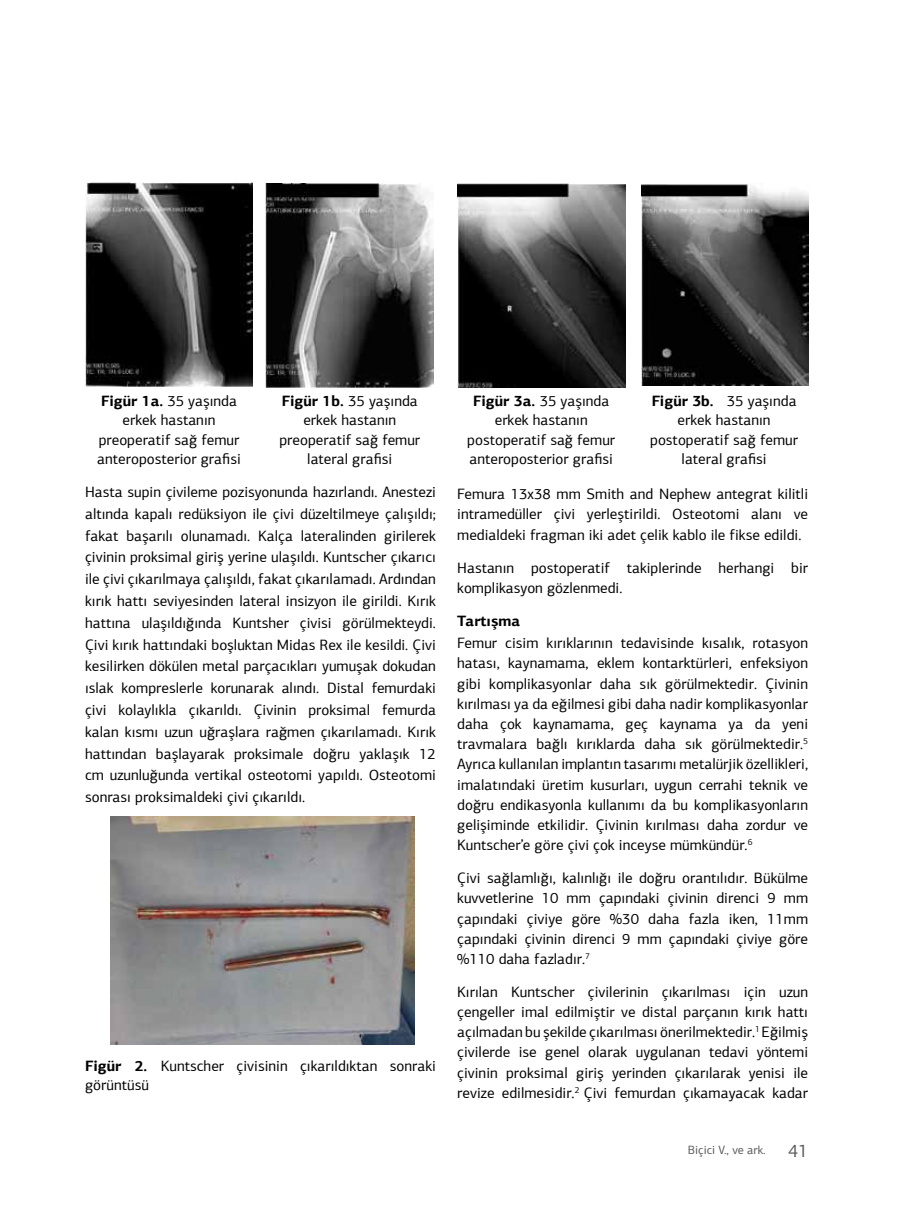
<style>
.page{position:relative;width:906px;height:1217px;background:#fff}
.page>*{position:absolute;margin:0;border:0;box-sizing:border-box;transform-origin:0 0}
.t1{font:15px/21.8px "PF Agora Sans Pro";color:#000;text-align:justify}
.t2{font:700 15px "PF Agora Sans Pro";color:#000}
.t3{font:12px "PF Agora Sans Pro";color:#58595b}
.s1{font-weight:700}
.s2{font-size:18px}
</style>
<div class="page">
<img style="left:85px;top:183px;width:168px;height:204px">
<img style="left:266px;top:184px;width:167px;height:203px">
<img style="left:110px;top:816px;width:305px;height:228px">
<img style="left:457px;top:184px;width:168px;height:203px">
<img style="left:642px;top:184px;width:166px;height:201px">
<p class="t1" style="left:279px;top:390px;width:142px;line-height:19.5px;text-align:center"><span class="s1">Figür 1b.</span> 35 yaşında erkek hastanın preoperatif sağ femur lateral grafisi</p>
<p class="t1" style="left:97px;top:390px;width:145px;line-height:19.5px;text-align:center"><span class="s1">Figür 1a.</span> 35 yaşında erkek hastanın preoperatif sağ femur anteroposterior grafisi</p>
<p class="t1" style="left:467px;top:390px;width:149px;line-height:19.5px;text-align:center"><span class="s1">Figür 3a.</span> 35 yaşında erkek hastanın postoperatif sağ femur anteroposterior grafisi</p>
<p class="t1" style="left:650px;top:390px;width:149px;line-height:19.5px;text-align:center"><span class="s1">Figür 3b.</span> 35 yaşında erkek hastanın postoperatif sağ femur lateral grafisi</p>
<p class="t1" style="left:85px;top:481px;width:352px">Hasta supin çivileme pozisyonunda hazırlandı. Anestezi altında kapalı redüksiyon ile çivi düzeltilmeye çalışıldı; fakat başarılı olunamadı. Kalça lateralinden girilerek çivinin proksimal giriş yerine ulaşıldı. Kuntscher çıkarıcı ile çivi çıkarılmaya çalışıldı, fakat çıkarılamadı. Ardından kırık hattı seviyesinden lateral insizyon ile girildi. Kırık hattına ulaşıldığında Kuntsher çivisi görülmekteydi.<br>Çivi kırık hattındaki boşluktan Midas Rex ile kesildi. Çivi kesilirken dökülen metal parçacıkları yumuşak dokudan ıslak kompreslerle korunarak alındı. Distal femurdaki çivi kolaylıkla çıkarıldı. Çivinin proksimal femurda kalan kısmı uzun uğraşlara rağmen çıkarılamadı. Kırık hattından başlayarak proksimale doğru yaklaşık 12 cm uzunluğunda vertikal osteotomi yapıldı. Osteotomi sonrası proksimaldeki çivi çıkarıldı.</p>
<p class="t1" style="left:457px;top:484px;width:352px;line-height:20.2px">Femura 13x38 mm Smith and Nephew antegrat kilitli intramedüller çivi yerleştirildi. Osteotomi alanı ve medialdeki fragman iki adet çelik kablo ile fikse edildi.</p>
<p class="t1" style="left:457px;top:557px;width:352px;line-height:20.2px">Hastanın postoperatif takiplerinde herhangi bir komplikasyon gözlenmedi.</p>
<p class="t2" style="left:457px;top:611px;width:64px">Tartışma</p>
<p class="t1" style="left:457px;top:633px;width:352px;line-height:20.1px">Femur cisim kırıklarının tedavisinde kısalık, rotasyon hatası, kaynamama, eklem kontarktürleri, enfeksiyon gibi komplikasyonlar daha sık görülmektedir. Çivinin kırılması ya da eğilmesi gibi daha nadir komplikasyonlar daha çok kaynamama, geç kaynama ya da yeni travmalara bağlı kırıklarda daha sık görülmektedir.<sup>5<br></sup>Ayrıca kullanılan implantın tasarımı metalürjik özellikleri, imalatındaki üretim kusurları, uygun cerrahi teknik ve doğru endikasyonla kullanımı da bu komplikasyonların gelişiminde etkilidir. Çivinin kırılması daha zordur ve Kuntscher’e göre çivi çok inceyse mümkündür.<sup>6</sup></p>
<p class="t1" style="left:457px;top:867px;width:352px;line-height:20.2px">Çivi sağlamlığı, kalınlığı ile doğru orantılıdır. Bükülme kuvvetlerine 10 mm çapındaki çivinin direnci 9 mm çapındaki çiviye göre %30 daha fazla iken, 11mm çapındaki çivinin direnci 9 mm çapındaki çiviye göre %110 daha fazladır.<sup>7</sup></p>
<p class="t1" style="left:457px;top:981px;width:352px;line-height:20.2px">Kırılan Kuntscher çivilerinin çıkarılması için uzun çengeller imal edilmiştir ve distal parçanın kırık hattı açılmadan bu şekilde çıkarılması önerilmektedir.<sup>1</sup> Eğilmiş çivilerde ise genel olarak uygulanan tedavi yöntemi çivinin proksimal giriş yerinden çıkarılarak yenisi ile revize edilmesidir.<sup>2</sup> Çivi femurdan çıkamayacak kadar</p>
<p class="t1" style="left:85px;top:1055px;width:352px;line-height:19.5px"><span class="s1">Figür 2.</span> Kuntscher çivisinin çıkarıldıktan sonraki görüntüsü</p>
<p class="t3" style="left:688px;top:1142px;width:122px">Biçici V., ve ark. <span class="s2">41</span></p>
</div>
